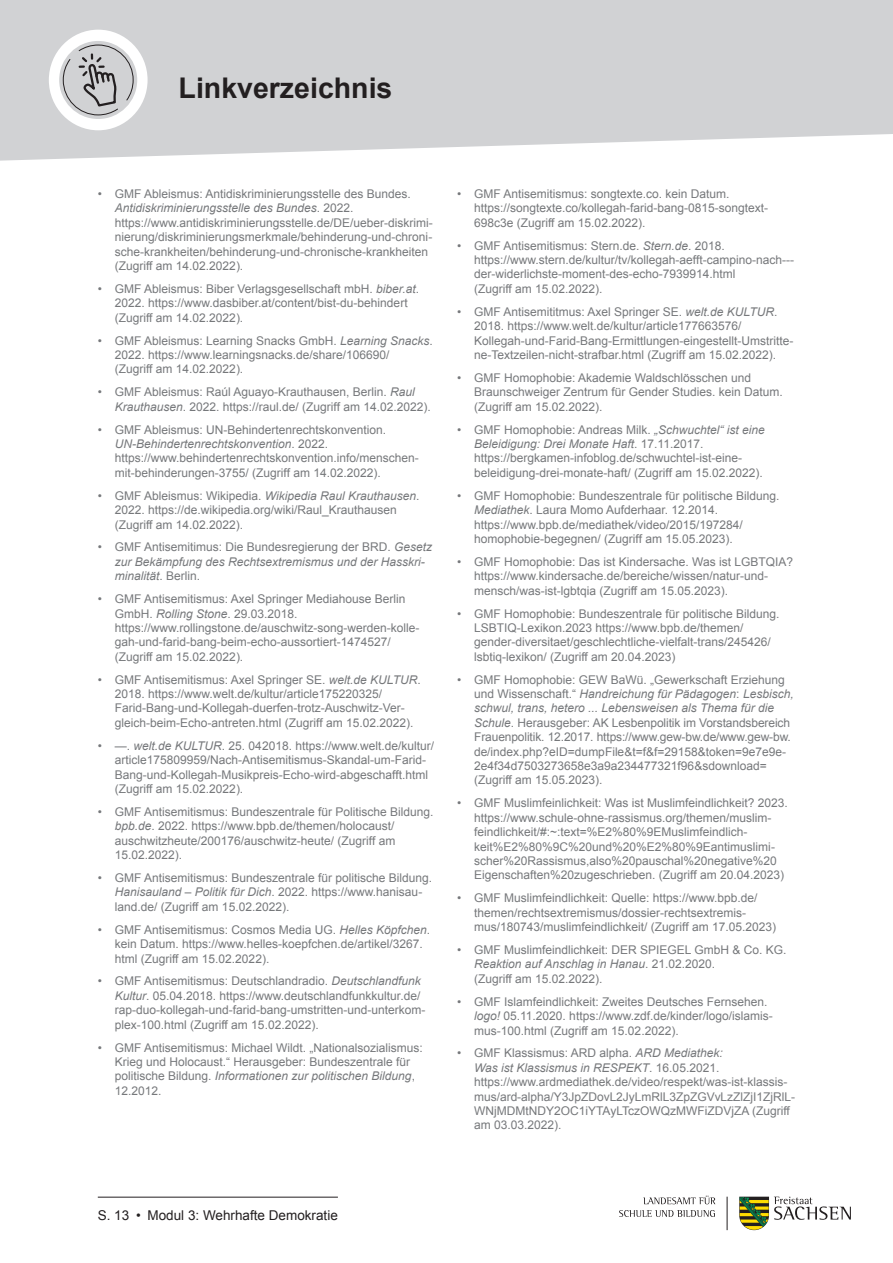
<style>
.page{position:relative;width:893px;height:1263px;background:#fff}
.page>*{position:absolute;margin:0;border:0;box-sizing:border-box;transform-origin:0 0}
.t1{font:700 28.5px "Arial";color:#231f20}
.t2{font:13.5px "Arial";color:#231f20}
.t3{font:12px/14.4px "Arial";color:#76787b}
.t4{font:italic 12px/14.4px "Arial";color:#76787b}
.s1{font-style:italic}
.s2{font-style:normal}
</style>
<div class="page">
<svg style="left:0;top:0;width:893px;height:161px;background:#d5d6d7"></svg>
<hr style="left:98px;top:1197px;width:240px;height:1px;background:#231f20">
<svg style="left:739px;top:1197px;width:112px;height:33px"></svg>
<hr style="left:727px;top:1197px;width:1px;height:33px;background:#231f20">
<svg style="left:619px;top:1210px;width:96px;height:7px"></svg>
<svg style="left:643px;top:1195px;width:72px;height:9px"></svg>
<div style="left:49px;top:30px;width:99px;height:100px;background:#fff;border-radius:50%"></div>
<div style="left:59px;top:41px;width:78px;height:78px;background:#d1d2d4;border-radius:50%"></div>
<svg style="left:63px;top:44px;width:71px;height:71px"></svg>
<h1 class="t1" style="left:179px;top:69px;width:215px">Linkverzeichnis</h1>
<p class="t3" style="left:115px;top:187px;width:320px;text-indent:-17px">• GMF Ableismus: Antidiskriminierungsstelle des Bundes.<br><span class="s1">Antidiskriminierungsstelle des Bundes</span>. 2022. https://www.antidiskriminierungsstelle.de/DE/ueber-diskrimi&shy;nierung/diskriminierungsmerkmale/behinderung-und-chroni&shy;sche-krankheiten/behinderung-und-chronische-krankheiten (Zugriff am 14.02.2022).</p>
<p class="t3" style="left:115px;top:282px;width:306px;text-indent:-17px">• GMF Ableismus: Biber Verlagsgesellschaft mbH. <span class="s1">biber.at</span>.<br>2022. https://www.dasbiber.at/content/bist-du-behindert (Zugriff am 14.02.2022).</p>
<p class="t3" style="left:115px;top:333px;width:320px;text-indent:-17px">• GMF Ableismus: Learning Snacks GmbH. <span class="s1">Learning Snacks</span>.<br>2022. https://www.learningsnacks.de/share/106690/<br>(Zugriff am 14.02.2022).</p>
<p class="t3" style="left:115px;top:385px;width:317px;text-indent:-17px">• GMF Ableismus: Raúl Aguayo-Krauthausen, Berlin. <span class="s1">Raul<br>Krauthausen</span>. 2022. https://raul.de/ (Zugriff am 14.02.2022).</p>
<p class="t3" style="left:115px;top:422px;width:306px;text-indent:-17px">• GMF Ableismus: UN-Behindertenrechtskonvention.<br><span class="s1">UN-Behindertenrechtskonvention</span>. 2022. https://www.behindertenrechtskonvention.info/menschen&shy;mit-behinderungen-3755/ (Zugriff am 14.02.2022).</p>
<p class="t3" style="left:115px;top:488px;width:306px;text-indent:-17px">• GMF Ableismus: Wikipedia. <span class="s1">Wikipedia Raul Krauthausen</span>.<br>2022. https://de.wikipedia.org/wiki/Raul_Krauthausen (Zugriff am 14.02.2022).</p>
<p class="t4" style="left:115px;top:540px;width:319px;text-indent:-17px"><span class="s2">• GMF Antisemitimus: Die Bundesregierung der BRD.</span> Gesetz zur Bekämpfung des Rechtsextremismus und der Hasskri&shy;minalität<span class="s2">. Berlin.</span></p>
<p class="t3" style="left:115px;top:592px;width:306px;text-indent:-17px">• GMF Antisemitismus: Axel Springer Mediahouse Berlin GmbH. <span class="s1">Rolling Stone</span>. 29.03.2018. https://www.rollingstone.de/auschwitz-song-werden-kolle&shy;gah-und-farid-bang-beim-echo-aussortiert-1474527/ (Zugriff am 15.02.2022).</p>
<p class="t3" style="left:115px;top:672px;width:307px;text-indent:-17px">• GMF Antisemitismus: Axel Springer SE. <span class="s1">welt.de KULTUR</span>.<br>2018. https://www.welt.de/kultur/article175220325/ Farid-Bang-und-Kollegah-duerfen-trotz-Auschwitz-Ver&shy;gleich-beim-Echo-antreten.html (Zugriff am 15.02.2022).</p>
<p class="t3" style="left:115px;top:738px;width:321px;text-indent:-17px">• —. <span class="s1">welt.de KULTUR</span>. 25. 042018. https://www.welt.de/kultur/ article175809959/Nach-Antisemitismus-Skandal-um-Farid-Bang-und-Kollegah-Musikpreis-Echo-wird-abgeschafft.html (Zugriff am 15.02.2022).</p>
<p class="t3" style="left:115px;top:805px;width:320px;text-indent:-17px">• GMF Antisemitismus: Bundeszentrale für Politische Bildung. <span class="s1">bpb.de</span>. 2022. https://www.bpb.de/themen/holocaust/ auschwitzheute/200176/auschwitz-heute/ (Zugriff am 15.02.2022).</p>
<p class="t3" style="left:115px;top:871px;width:319px;text-indent:-17px">• GMF Antisemitismus: Bundeszentrale für politische Bildung.<br><span class="s1">Hanisauland – Politik für Dich</span>. 2022. https://www.hanisau&shy;land.de/ (Zugriff am 15.02.2022).</p>
<p class="t3" style="left:115px;top:922px;width:317px;text-indent:-17px">• GMF Antisemitismus: Cosmos Media UG. <span class="s1">Helles Köpfchen</span>. kein Datum. https://www.helles-koepfchen.de/artikel/3267. html (Zugriff am 15.02.2022).</p>
<p class="t3" style="left:115px;top:974px;width:312px;text-indent:-17px">• GMF Antisemitismus: Deutschlandradio. <span class="s1">Deutschlandfunk Kultur</span>. 05.04.2018. https://www.deutschlandfunkkultur.de/ rap-duo-kollegah-und-farid-bang-umstritten-und-unterkom&shy;plex-100.html (Zugriff am 15.02.2022).</p>
<p class="t3" style="left:115px;top:1040px;width:310px;text-indent:-17px">• GMF Antisemitismus: Michael Wildt. „Nationalsozialismus:<br>Krieg und Holocaust.“ Herausgeber: Bundeszentrale für politische Bildung. <span class="s1">Informationen zur politischen Bildung</span>, 12.2012.</p>
<p class="t3" style="left:474px;top:187px;width:296px;text-indent:-17px">• GMF Antisemitismus: songtexte.co. kein Datum. https://songtexte.co/kollegah-farid-bang-0815-songtext-<br>698c3e (Zugriff am 15.02.2022).</p>
<p class="t3" style="left:474px;top:238px;width:321px;text-indent:-17px">• GMF Antisemitismus: Stern.de. <span class="s1">Stern.de</span>. 2018. https://www.stern.de/kultur/tv/kollegah-aefft-campino-nach--- der-widerlichste-moment-des-echo-7939914.html<br>(Zugriff am 15.02.2022).</p>
<p class="t3" style="left:474px;top:304px;width:321px;text-indent:-17px">• GMF Antisemititmus: Axel Springer SE. <span class="s1">welt.de KULTUR</span>.<br>2018. https://www.welt.de/kultur/article177663576/ Kollegah-und-Farid-Bang-Ermittlungen-eingestellt-Umstritte&shy;ne-Textzeilen-nicht-strafbar.html (Zugriff am 15.02.2022).</p>
<p class="t3" style="left:474px;top:371px;width:310px;text-indent:-17px">• GMF Homophobie: Akademie Waldschlösschen und<br>Braunschweiger Zentrum für Gender Studies. kein Datum. (Zugriff am 15.02.2022).</p>
<p class="t3" style="left:474px;top:422px;width:292px;text-indent:-17px">• GMF Homophobie: Andreas Milk. <span class="s1">„Schwuchtel“ ist eine Beleidigung: Drei Monate Haft</span>. 17.11.2017. https://bergkamen-infoblog.de/schwuchtel-ist-eine&shy;beleidigung-drei-monate-haft/ (Zugriff am 15.02.2022).</p>
<p class="t3" style="left:474px;top:488px;width:307px;text-indent:-17px">• GMF Homophobie: Bundeszentrale für politische Bildung.<br><span class="s1">Mediathek</span>. Laura Momo Aufderhaar. 12.2014. https://www.bpb.de/mediathek/video/2015/197284/ homophobie-begegnen/ (Zugriff am 15.05.2023).</p>
<p class="t3" style="left:474px;top:554px;width:321px;text-indent:-17px">• GMF Homophobie: Das ist Kindersache. Was ist LGBTQIA? https://www.kindersache.de/bereiche/wissen/natur-und&shy;mensch/was-ist-lgbtqia (Zugriff am 15.05.2023).</p>
<p class="t3" style="left:474px;top:606px;width:307px;text-indent:-17px">• GMF Homophobie: Bundeszentrale für politische Bildung.<br>LSBTIQ-Lexikon.2023 https://www.bpb.de/themen/ gender-diversitaet/geschlechtliche-vielfalt-trans/245426/ lsbtiq-lexikon/ (Zugriff am 20.04.2023)</p>
<p class="t3" style="left:474px;top:672px;width:321px;text-indent:-17px">• GMF Homophobie: GEW BaWü. „Gewerkschaft Erziehung und Wissenschaft.“ <span class="s1">Handreichung für Pädagogen</span>: <span class="s1">Lesbisch, schwul, trans, hetero ... Lebensweisen als Thema für die Schule</span>. Herausgeber: AK Lesbenpolitik im Vorstandsbereich Frauenpolitik. 12.2017. https://www.gew-bw.de/www.gew-bw. de/index.php?eID=dumpFile&amp;t=f&amp;f=29158&amp;token=9e7e9e-2e4f34d7503273658e3a9a234477321f96&amp;sdownload= (Zugriff am 15.05.2023).</p>
<p class="t3" style="left:474px;top:796px;width:315px;text-indent:-17px">• GMF Muslimfeinlichkeit: Was ist Muslimfeindlichkeit? 2023. https://www.schule-ohne-rassismus.org/themen/muslim&shy;feindlichkeit/#:~:text=%E2%80%9EMuslimfeindlich&shy;keit%E2%80%9C%20und%20%E2%80%9Eantimuslimi&shy;scher%20Rassismus,also%20pauschal%20negative%20<br>Eigenschaften%20zugeschrieben. (Zugriff am 20.04.2023)</p>
<p class="t3" style="left:474px;top:891px;width:303px;text-indent:-17px">• GMF Muslimfeindlichkeit: Quelle: https://www.bpb.de/ themen/rechtsextremismus/dossier-rechtsextremis&shy;mus/180743/muslimfeindlichkeit/ (Zugriff am 17.05.2023)</p>
<p class="t3" style="left:474px;top:943px;width:314px;text-indent:-17px">• GMF Muslimfeindlichkeit: DER SPIEGEL GmbH &amp; Co. KG.<br><span class="s1">Reaktion auf Anschlag in Hanau</span>. 21.02.2020.<br>(Zugriff am 15.02.2022).</p>
<p class="t3" style="left:474px;top:994px;width:300px;text-indent:-17px">• GMF Islamfeindlichkeit: Zweites Deutsches Fernsehen. <span class="s1">logo!</span> 05.11.2020. https://www.zdf.de/kinder/logo/islamis&shy;mus-100.html (Zugriff am 15.02.2022).</p>
<p class="t3" style="left:474px;top:1046px;width:323px;text-indent:-17px">• GMF Klassismus: ARD alpha. <span class="s1">ARD Mediathek:<br>Was ist Klassismus in RESPEKT</span>. 16.05.2021. https://www.ardmediathek.de/video/respekt/was-ist-klassis&shy;mus/ard-alpha/Y3JpZDovL2JyLmRlL3ZpZGVvLzZlZjI1ZjRlL-WNjMDMtNDY2OC1iYTAyLTczOWQzMWFiZDVjZA (Zugriff am 03.03.2022).</p>
<p class="t2" style="left:98px;top:1206px;width:242px">S. 13 • Modul 3: Wehrhafte Demokratie</p>
</div>
